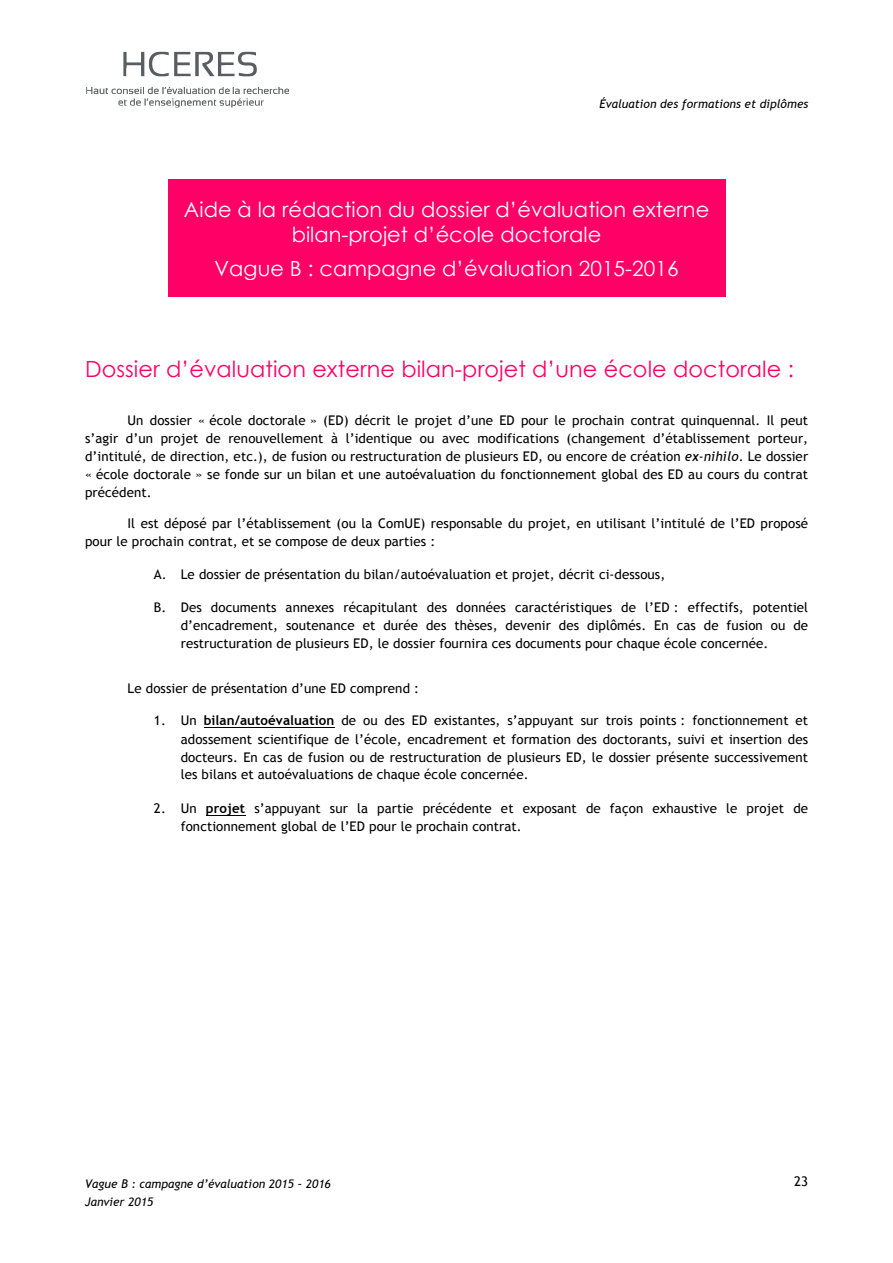
<style>
.page{position:relative;width:893px;height:1263px;background:#fff}
.page>*{position:absolute;margin:0;border:0;box-sizing:border-box;transform-origin:0 0}
.t1{font:22.35px "Century Gothic";letter-spacing:.005em;color:#f06}
.t2{font:20.85px/25.5px "Century Gothic";letter-spacing:.005em;color:#fff;text-align:center}
.t3{font:13.35px/18px "Trebuchet MS";letter-spacing:.005em;color:#000;text-align:justify}
.t4{font:italic 11.85px/18px "Trebuchet MS";letter-spacing:.005em;color:#000}
.s1{font-style:italic}
.s2{font-weight:700}
</style>
<div class="page">
<img style="left:86px;top:51px;width:203px;height:57px">
<div style="left:168px;top:179px;width:557px;height:9px;background:#f06"></div>
<div style="left:168px;top:188px;width:557px;height:33px;background:#f06"></div>
<div style="left:168px;top:221px;width:557px;height:26px;background:#f06"></div>
<div style="left:168px;top:247px;width:557px;height:33px;background:#f06"></div>
<div style="left:168px;top:280px;width:557px;height:17px;background:#f06"></div>
<hr style="left:204px;top:728px;width:130px;height:1px;background:#000">
<hr style="left:206px;top:815px;width:39px;height:1px;background:#000">
<p class="t4" style="left:599px;top:94px;width:210px">Évaluation des formations et diplômes</p>
<h2 class="t2" style="left:184px;top:196px;width:527px">Aide à la rédaction du dossier d’évaluation externe bilan-projet d’école doctorale</h2>
<h2 class="t2" style="left:214px;top:255px;width:466px">Vague B : campagne d’évaluation 2015-2016</h2>
<h1 class="t1" style="left:85px;top:354px;width:710px">Dossier d’évaluation externe bilan-projet d’une école doctorale :</h1>
<p class="t3" style="left:85px;top:411px;width:724px;text-indent:43px">Un dossier « école doctorale » (ED) décrit le projet d’une ED pour le prochain contrat quinquennal. Il peut s’agir d’un projet de renouvellement à l’identique ou avec modifications (changement d’établissement porteur, d’intitulé, de direction, etc.), de fusion ou restructuration de plusieurs ED, ou encore de création <span class="s1">ex-nihilo</span>. Le dossier « école doctorale » se fonde sur un bilan et une autoévaluation du fonctionnement global des ED au cours du contrat précédent.</p>
<p class="t3" style="left:85px;top:514px;width:724px;text-indent:43px">Il est déposé par l’établissement (ou la ComUE) responsable du projet, en utilisant l’intitulé de l’ED proposé pour le prochain contrat, et se compose de deux parties :</p>
<p class="t3" style="left:154px;top:565px;width:513px">A. Le dossier de présentation du bilan/autoévaluation et projet, décrit ci-dessous,</p>
<p class="t3" style="left:181px;top:598px;width:629px;text-indent:-27px">B. Des documents annexes récapitulant des données caractéristiques de l’ED : effectifs, potentiel d’encadrement, soutenance et durée des thèses, devenir des diplômés. En cas de fusion ou de restructuration de plusieurs ED, le dossier fournira ces documents pour chaque école concernée.</p>
<p class="t3" style="left:127px;top:679px;width:293px">Le dossier de présentation d’une ED comprend :</p>
<p class="t3" style="left:181px;top:712px;width:629px;text-indent:-27px">1. Un <span class="s2">bilan/autoévaluation</span> de ou des ED existantes, s’appuyant sur trois points : fonctionnement et adossement scientifique de l’école, encadrement et formation des doctorants, suivi et insertion des docteurs. En cas de fusion ou de restructuration de plusieurs ED, le dossier présente successivement les bilans et autoévaluations de chaque école concernée.</p>
<p class="t3" style="left:181px;top:799px;width:629px;text-indent:-27px">2. Un <span class="s2">projet</span> s’appuyant sur la partie précédente et exposant de façon exhaustive le projet de fonctionnement global de l’ED pour le prochain contrat.</p>
<p class="t4" style="left:85px;top:1175px;width:247px">Vague B : campagne d’évaluation 2015 – 2016<br>Janvier 2015</p>
<p class="t3" style="left:794px;top:1172px;width:16px">23</p>
</div>
